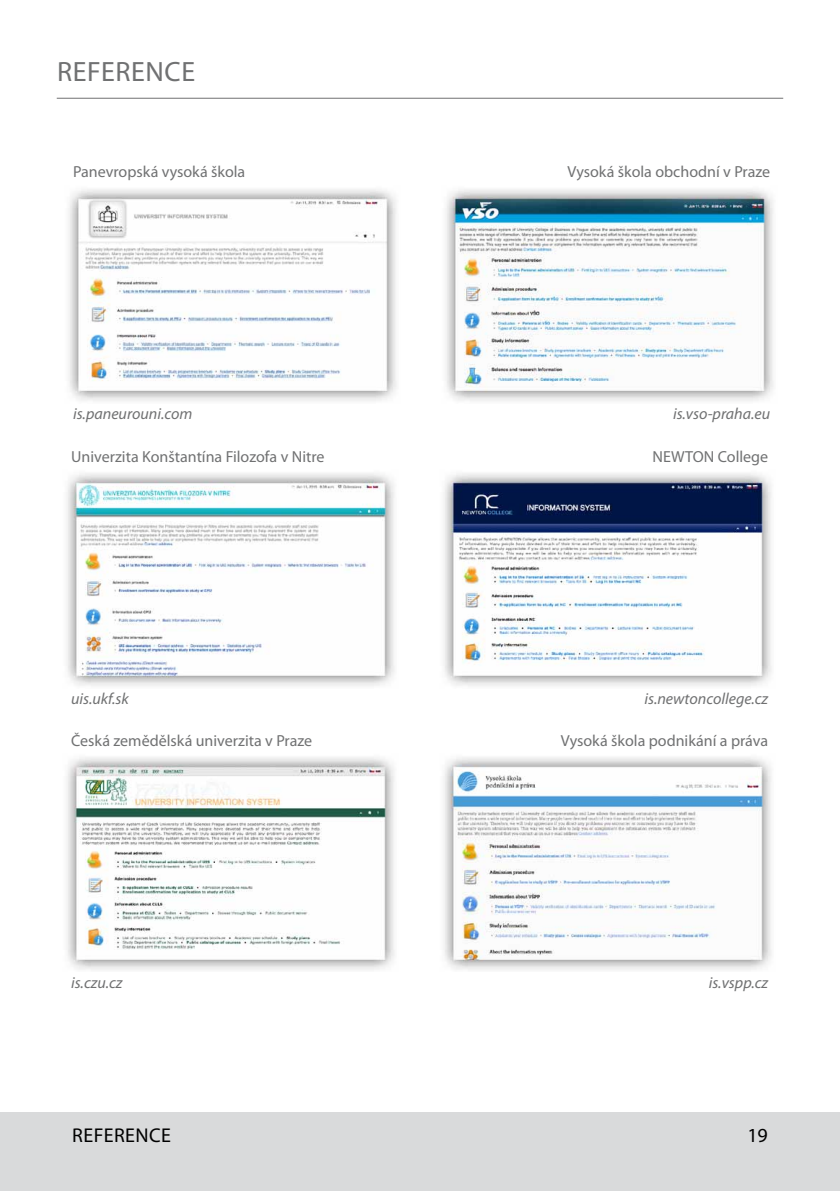
<style>
.page{position:relative;width:840px;height:1191px;background:#fff}
.page>*{position:absolute;margin:0;border:0;box-sizing:border-box;transform-origin:0 0}
.t1{font:28px "Myriad Pro";color:#707172}
.t2{font:20px "Myriad Pro";letter-spacing:.02em;color:#000}
.t3{font:16px "Myriad Pro";color:#707172}
.t4{font:italic 16px "Myriad Pro";color:#707172}
</style>
<div class="page">
<div style="left:0;top:1076px;width:839px;height:115px;background:#d9dadb"></div>
<div style="left:0;top:0;width:839px;height:1111px;background:#fff"></div>
<hr style="left:57px;top:98px;width:725px;height:1px;background:#707172">
<img style="left:444px;top:757px;width:328px;height:213px">
<img style="left:67px;top:757px;width:328px;height:213px">
<img style="left:444px;top:473px;width:328px;height:213px">
<img style="left:67px;top:473px;width:328px;height:213px">
<img style="left:69px;top:189px;width:328px;height:212px">
<img style="left:446px;top:189px;width:328px;height:212px">
<h1 class="t1" style="left:57px;top:54px;width:61px">Reference</h1>
<p class="t3" style="left:73px;top:162px;width:174px">Panevropská vysoká škola</p>
<p class="t3" style="left:567px;top:162px;width:204px">Vysoká škola obchodní v Praze</p>
<p class="t4" style="left:73px;top:404px;width:121px">is.paneurouni.com</p>
<p class="t4" style="left:672px;top:404px;width:99px">is.vso-praha.eu</p>
<p class="t3" style="left:71px;top:447px;width:255px">Univerzita Konštantína Filozofa v Nitre</p>
<p class="t3" style="left:652px;top:447px;width:117px">NEWTON College</p>
<p class="t4" style="left:71px;top:688px;width:59px">uis.ukf.sk</p>
<p class="t4" style="left:644px;top:688px;width:125px">is.newtoncollege.cz</p>
<p class="t3" style="left:71px;top:730px;width:242px">Česká zemědělská univerzita v Praze</p>
<p class="t3" style="left:560px;top:730px;width:209px">Vysoká škola podnikání a práva</p>
<p class="t4" style="left:71px;top:972px;width:53px">is.czu.cz</p>
<p class="t4" style="left:708px;top:972px;width:61px">is.vspp.cz</p>
<p class="t2" style="left:72px;top:1122px;width:100px">REFERENCE</p>
<p class="t2" style="left:747px;top:1122px;width:22px">19</p>
</div>
